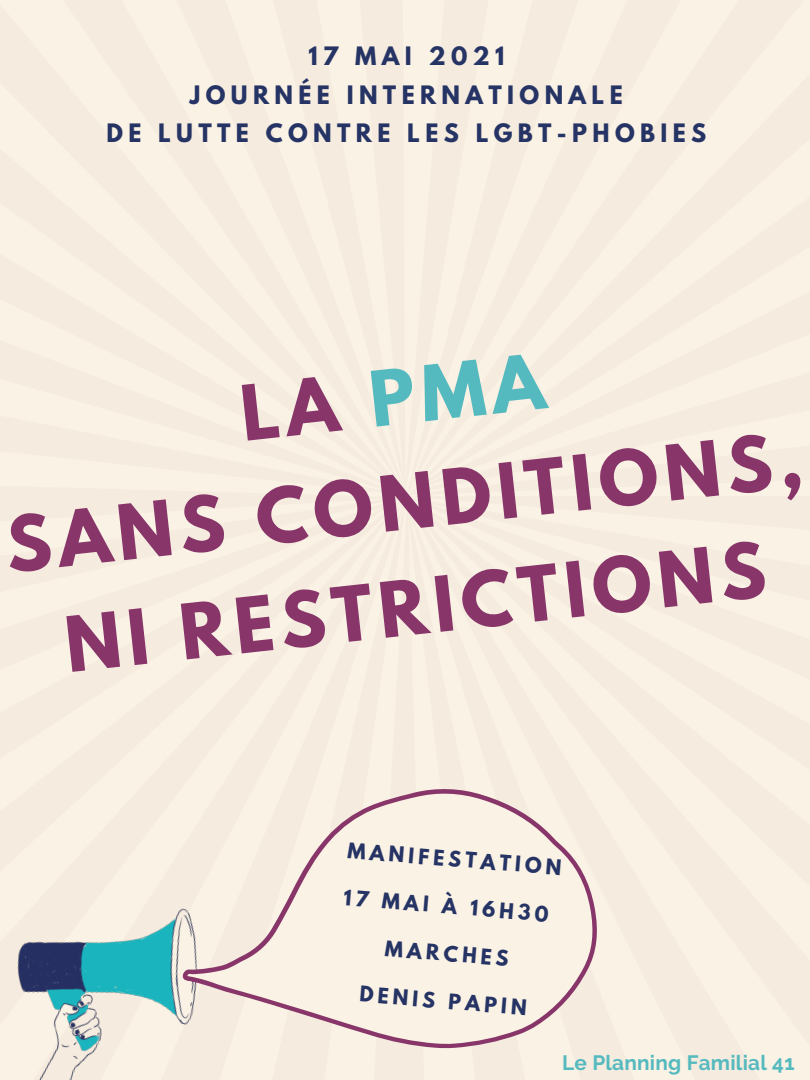
<style>
.page{position:relative;width:810px;height:1080px;background:#f7eee1}
.page>*{position:absolute;margin:0;border:0;box-sizing:border-box;transform-origin:0 0}
.t1{font:700 67.81px "League Spartan";color:#88366a}
.t2{font:700 67.81px "League Spartan";color:#55babf}
.t3{font:700 22.5px "League Spartan";letter-spacing:.24em;color:#263465}
.t4{font:700 20.75px "Raleway";letter-spacing:.01em;color:#55babf}
.t5{font:700 19.06px "League Spartan";color:#263465}
.s1{color:#88366a}
</style>
<div class="page">
<img style="left:0;top:858px;width:181px;height:222px">
<div style="left:181px;top:727px;width:450px;height:353px;background:#faf2e4"></div>
<p class="t3" style="left:308px;top:44px;width:197px">17 MAI 2021</p>
<p class="t3" style="left:190px;top:83px;width:434px">JOURNÉE INTERNATIONALE</p>
<p class="t3" style="left:106px;top:122px;width:601px">DE LUTTE CONTRE LES LGBT-PHOBIES</p>
<p class="t2" style="left:237px;top:380px;width:307px;rotate:-6deg"><span class="s1">LA</span> PMA</p>
<p class="t1" style="left:2px;top:510px;width:802px;rotate:-6deg">SANS CONDITIONS,</p>
<p class="t1" style="left:62px;top:610px;width:706px;rotate:-6deg">NI RESTRICTIONS</p>
<p class="t5" style="left:349px;top:840px;width:216px;rotate:5deg">MANIFESTATION</p>
<p class="t5" style="left:345px;top:887px;width:207px;rotate:5deg">17 MAI À 16H30</p>
<p class="t5" style="left:386px;top:938px;width:125px;rotate:5deg">MARCHES</p>
<p class="t5" style="left:361px;top:984px;width:169px;rotate:5deg">DENIS PAPIN</p>
<p class="t4" style="left:562px;top:1051px;width:234px">Le Planning Familial 41</p>
</div>
